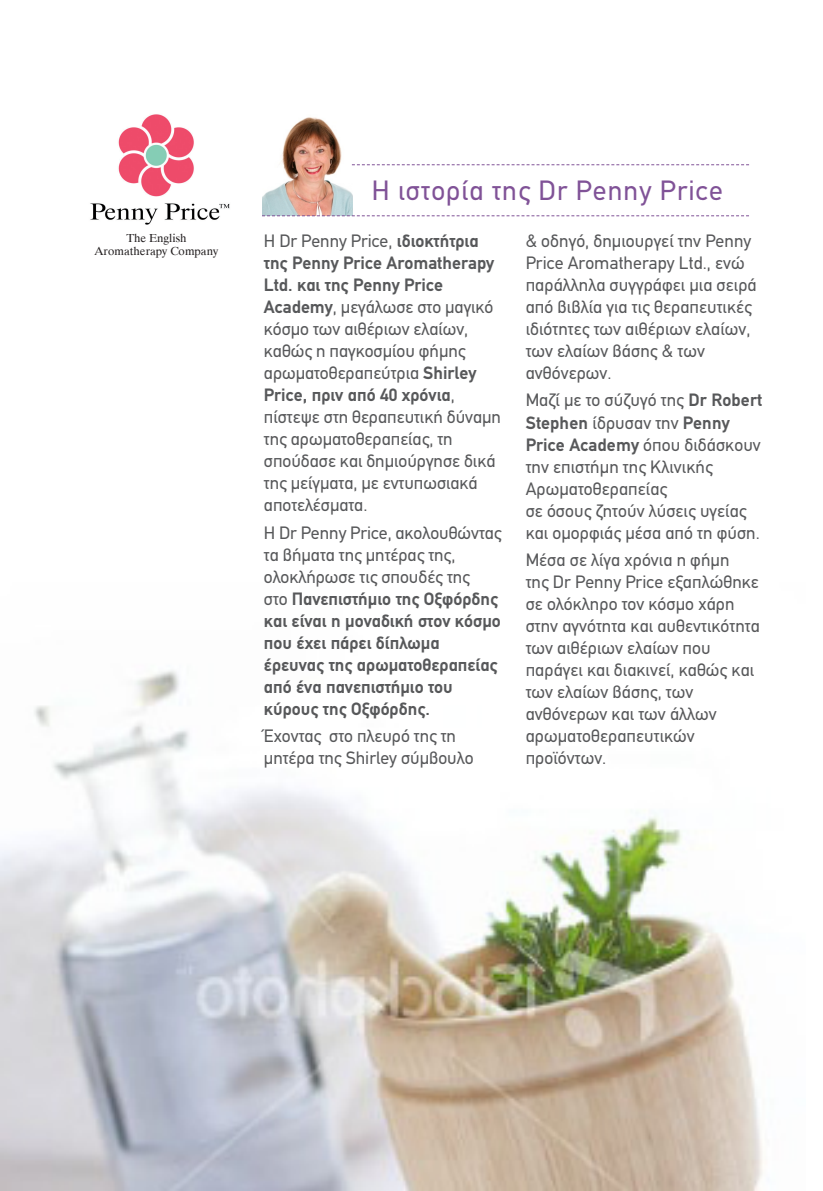
<style>
.page{position:relative;width:823px;height:1191px;background:#fff}
.page>*{position:absolute;margin:0;border:0;box-sizing:border-box;transform-origin:0 0}
.t1{font:28px "PF Din Text";letter-spacing:.04em;color:#805297}
.t2{font:18px/22px "PF Din Text";letter-spacing:.005em;color:#57585a}
.t3{font:700 18px/22px "PF Din Text";color:#57585a}
.t4{font:12.2px/13.2px "UB Times";color:#231f20;text-align:center}
.s1{font-weight:700}
.s2{font-weight:400}
</style>
<div class="page">
<hr style="left:822px;top:0;width:1px;height:162px;background:#805297">
<img style="left:262px;top:117px;width:90px;height:98px">
<img style="left:0;top:670px;width:763px;height:520px">
<img style="left:90px;top:114px;width:140px;height:111px">
<svg style="left:262px;top:215px;width:486px;height:1px"></svg>
<svg style="left:351px;top:164px;width:397px;height:1px"></svg>
<p class="t4" style="left:95px;top:231px;width:125px">The English<br>Aromatherapy Company</p>
<h1 class="t1" style="left:371px;top:174px;width:352px">Η ιστορία της Dr Penny Price</h1>
<p class="t2" style="left:264px;top:230px;width:238px">H Dr Penny Price, <span class="s1">ιδιοκτήτρια της Penny Price Aromatherapy<br>Ltd. και της Penny Price<br>Academy</span>, μεγάλωσε στο μαγικό κόσμο των αιθέριων ελαίων, καθώς η παγκοσμίου φήμης αρωματοθεραπεύτρια <span class="s1">Shirley<br>Price, πριν από 40 χρόνια</span>, πίστεψε στη θεραπευτική δύναμη της αρωματοθεραπείας, τη σπούδασε και δημιούργησε δικά της μείγματα, με εντυπωσιακά αποτελέσματα.</p>
<p class="t3" style="left:264px;top:521px;width:239px"><span class="s2">Η Dr Penny Price, ακολουθώντας τα βήματα της μητέρας της, ολοκλήρωσε τις σπουδές της<br>στο</span> Πανεπιστήμιο της Οξφόρδης και είναι η μοναδική στον κόσμο που έχει πάρει δίπλωμα έρευνας της αρωματοθεραπείας από ένα πανεπιστήμιο του κύρους της Οξφόρδης.</p>
<p class="t2" style="left:264px;top:725px;width:211px">Έχοντας στο πλευρό της τη μητέρα της Shirley σύμβουλο</p>
<p class="t2" style="left:525px;top:230px;width:232px">&amp; οδηγό, δημιουργεί την Penny<br>Price Aromatherapy Ltd., ενώ παράλληλα συγγράφει μια σειρά από βιβλία για τις θεραπευτικές ιδιότητες των αιθέριων ελαίων, των ελαίων βάσης &amp; των ανθόνερων.</p>
<p class="t2" style="left:525px;top:389px;width:238px">Μαζί με το σύζυγό της <span class="s1">Dr Robert<br>Stephen</span> ίδρυσαν την <span class="s1">Penny<br>Price Academy</span> όπου διδάσκουν την επιστήμη της Κλινικής<br>Αρωματοθεραπείας<br>σε όσους ζητούν λύσεις υγείας και ομορφιάς μέσα από τη φύση.</p>
<p class="t2" style="left:525px;top:549px;width:235px">Μέσα σε λίγα χρόνια η φήμη<br>της Dr Penny Price εξαπλώθηκε σε ολόκληρο τον κόσμο χάρη στην αγνότητα και αυθεντικότητα των αιθέριων ελαίων που παράγει και διακινεί, καθώς και των ελαίων βάσης, των ανθόνερων και των άλλων αρωματοθεραπευτικών προϊόντων.</p>
</div>
